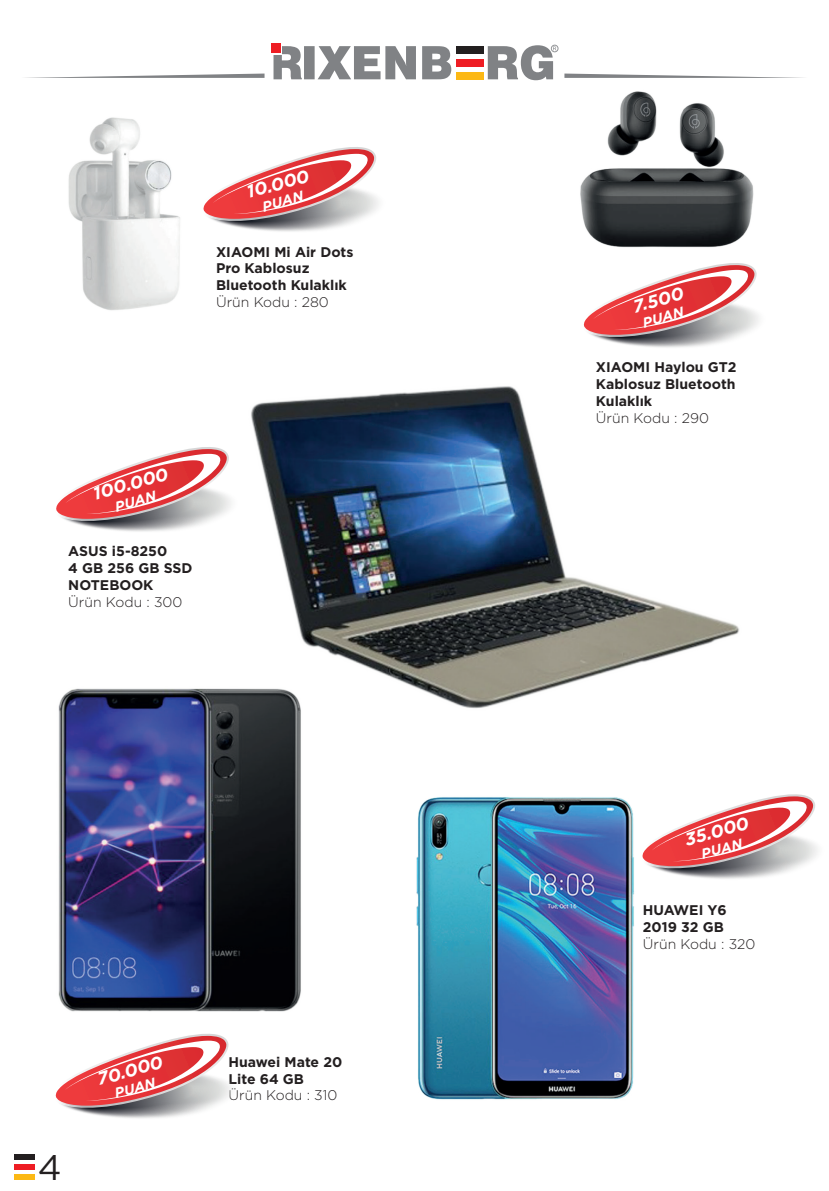
<style>
.page{position:relative;width:829px;height:1191px;background:#fff}
.page>*{position:absolute;margin:0;border:0;box-sizing:border-box;transform-origin:0 0}
.t1{font:35.52px "Gotham";color:#231f20}
.t2{font:italic 700 17.85px "Gotham";color:#fff}
.t3{font:italic 700 14.17px "Gotham";color:#fff}
.t4{font:700 14px/16.8px "Gotham";color:#231f20}
.t5{font:300 14px "Gotham";color:#231f20}
</style>
<div class="page">
<img style="left:14px;top:44px;width:740px;height:1122px">
<div style="left:551px;top:45px;width:7px;height:7px;border:1px solid #939598;border-radius:50%"></div>
<svg style="left:273px;top:45px;width:283px;height:35px"></svg>
<div style="left:272px;top:44px;width:10px;height:10px;background:#fff"></div>
<div style="left:271px;top:43px;width:10px;height:10px;background:#ee1d23"></div>
<div style="left:15px;top:1154px;width:20px;height:6px;background:#231f20"></div>
<div style="left:15px;top:1164px;width:20px;height:5px;background:#ee1d23"></div>
<div style="left:15px;top:1173px;width:20px;height:6px;background:#fcb814"></div>
<svg style="left:21px;top:74px;width:243px;height:4px"></svg>
<svg style="left:564px;top:74px;width:239px;height:4px"></svg>
<svg style="left:201px;top:147px;width:186px;height:86px"></svg>
<svg style="left:581px;top:263px;width:178px;height:86px"></svg>
<svg style="left:54px;top:447px;width:185px;height:86px"></svg>
<svg style="left:640px;top:794px;width:178px;height:86px"></svg>
<svg style="left:54px;top:1033px;width:185px;height:87px"></svg>
<p class="t2" style="left:244px;top:180px;width:66px;rotate:-15deg">10.000</p>
<p class="t3" style="left:260px;top:197px;width:43px;rotate:-15deg">PUAN</p>
<p class="t4" style="left:216px;top:243px;width:139px">XIAOMI Mi Air Dots<br>Pro Kablosuz<br>Bluetooth Kulaklık</p>
<p class="t5" style="left:216px;top:293px;width:114px">Ürün Kodu : 280</p>
<p class="t2" style="left:90px;top:482px;width:79px;rotate:-15deg">100.000</p>
<p class="t3" style="left:113px;top:497px;width:43px;rotate:-15deg">PUAN</p>
<p class="t4" style="left:68px;top:543px;width:126px">ASUS i5-8250<br>4 GB 256 GB SSD<br>NOTEBOOK</p>
<p class="t5" style="left:68px;top:593px;width:116px">Ürün Kodu : 300</p>
<h1 class="t1" style="left:38px;top:1144px;width:25px">4</h1>
<p class="t2" style="left:95px;top:1067px;width:68px;rotate:-15deg">70.000</p>
<p class="t3" style="left:112px;top:1084px;width:43px;rotate:-15deg">PUAN</p>
<p class="t4" style="left:228px;top:1053px;width:115px">Huawei Mate 20<br>Lite 64 GB</p>
<p class="t5" style="left:228px;top:1086px;width:110px">Ürün Kodu : 310</p>
<p class="t2" style="left:630px;top:295px;width:53px;rotate:-15deg">7.500</p>
<p class="t3" style="left:640px;top:313px;width:43px;rotate:-15deg">PUAN</p>
<p class="t4" style="left:596px;top:359px;width:142px;text-align:justify">XIAOMI Haylou GT2<br>Kablosuz Bluetooth Kulaklık</p>
<p class="t5" style="left:596px;top:409px;width:114px">Ürün Kodu : 290</p>
<p class="t2" style="left:682px;top:828px;width:67px;rotate:-15deg">35.000</p>
<p class="t3" style="left:699px;top:845px;width:43px;rotate:-15deg">PUAN</p>
<p class="t4" style="left:642px;top:902px;width:85px">HUAWEI Y6<br>2019 32 GB</p>
<p class="t5" style="left:642px;top:935px;width:114px">Ürün Kodu : 320</p>
</div>
